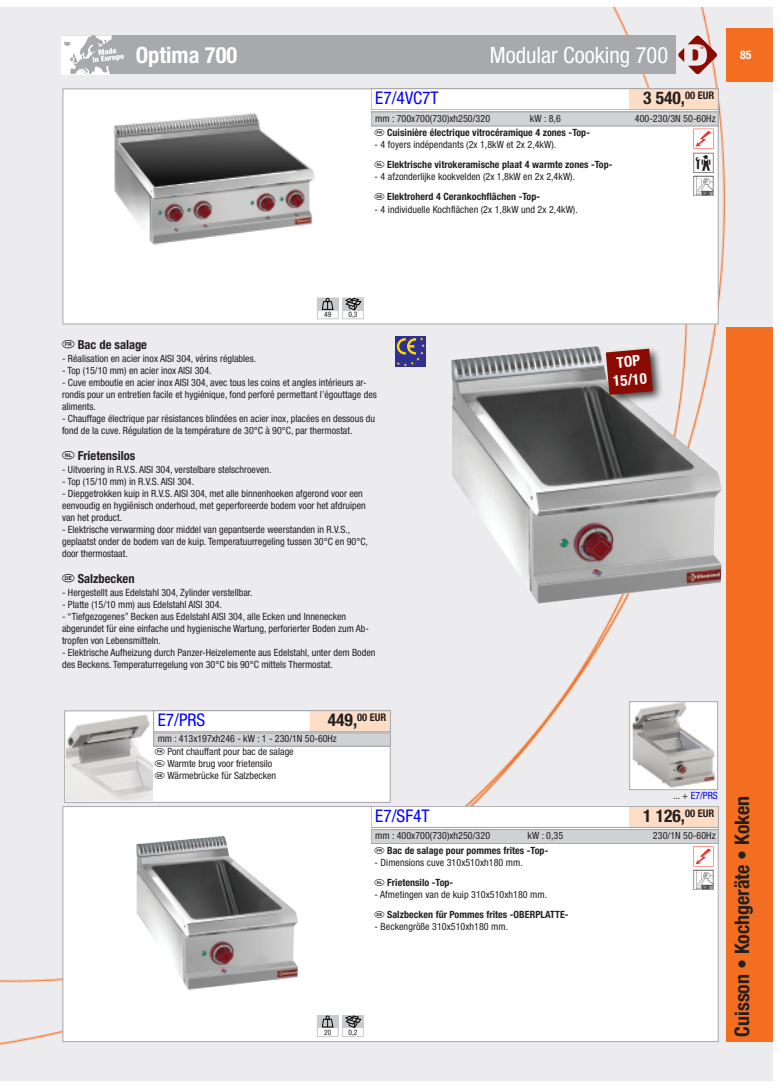
<style>
.page{position:relative;width:780px;height:1088px;background:#fff}
.page>*{position:absolute;margin:0;border:0;box-sizing:border-box;transform-origin:0 0}
.t1{font:28.75px/23.8px "Pictosnew";color:#231f20}
.t2{font:condensed 22.5px "Helvetica Neue";color:#fff}
.t3{font:700 condensed 22.5px "Helvetica Neue";color:#fff}
.t4{font:700 condensed 20px "Helvetica Neue";color:#231f20}
.t5{font:condensed 17.5px "Helvetica Neue";color:#00f}
.t6{font:700 condensed 17.5px "Helvetica Neue";color:#231f20}
.t7{font:700 condensed 15px/18px "Helvetica Neue";color:#fff;text-align:center}
.t8{font:700 condensed 12.5px "Helvetica Neue";color:#231f20}
.t9{font:700 condensed 11.88px "Helvetica Neue";color:#fff}
.t10{font:700 condensed 10.5px "Helvetica Neue";color:#231f20}
.t11{font:condensed 10px/12px "Helvetica Neue";color:#231f20}
.t12{font:700 condensed 10px/20px "Helvetica Neue";letter-spacing:.005em;color:#231f20}
.t13{font:condensed 10px "Helvetica Neue";color:#00f}
.t14{font:condensed 7.5px "Helvetica Neue";color:#231f20}
.s1{font-weight:400}
.s2{font-weight:700}
.s3{font-size:17.5px}
.s4{color:#231f20}
</style>
<div class="page">
<div style="left:17px;top:7px;width:755px;height:1074px;background:#ececee"></div>
<div style="left:726px;top:28px;width:46px;height:53px;background:#f36e21"></div>
<div style="left:726px;top:327px;width:46px;height:715px;background:#f36e21"></div>
<div style="left:61px;top:35px;width:114px;height:39px;background:#a8a9ad"></div>
<svg style="left:61px;top:35px;width:63px;height:39px"></svg>
<svg style="left:678px;top:36px;width:39px;height:38px"></svg>
<div style="left:132px;top:35px;width:543px;height:39px;background:#a8a9ad"></div>
<div style="left:0;top:7px;width:17px;height:1074px;background:#ececee"></div>
<div style="left:63px;top:89px;width:654px;height:235px;background:#fff"></div>
<div style="left:371px;top:112px;width:346px;height:13px;background:#d1d2d4"></div>
<div style="left:371px;top:112px;width:347px;height:14px;border:1px solid #a8a9ad"></div>
<img style="left:113px;top:113px;width:202px;height:132px">
<svg style="left:693px;top:129px;width:20px;height:20px"></svg>
<div style="left:342px;top:298px;width:22px;height:21px;border:1px solid #c9cacc"></div>
<div style="left:317px;top:298px;width:21px;height:21px;border:1px solid #c9cacc"></div>
<div style="left:317px;top:298px;width:21px;height:12px;background:#c9cacc"></div>
<svg style="left:322px;top:298px;width:11px;height:12px"></svg>
<div style="left:342px;top:298px;width:21px;height:12px;background:#c9cacc"></div>
<svg style="left:345px;top:298px;width:16px;height:12px"></svg>
<div style="left:629px;top:89px;width:88px;height:20px;background:#fdddc6"></div>
<div style="left:371px;top:89px;width:347px;height:21px;border:1px solid #a8a9ad"></div>
<div style="left:63px;top:807px;width:654px;height:234px;background:#fff"></div>
<div style="left:371px;top:830px;width:346px;height:13px;background:#d1d2d4"></div>
<div style="left:371px;top:829px;width:347px;height:15px;border:1px solid #a8a9ad"></div>
<img style="left:136px;top:836px;width:162px;height:154px">
<svg style="left:693px;top:846px;width:20px;height:20px"></svg>
<div style="left:342px;top:1015px;width:22px;height:22px;border:1px solid #c9cacc"></div>
<div style="left:317px;top:1015px;width:21px;height:22px;border:1px solid #c9cacc"></div>
<div style="left:317px;top:1015px;width:21px;height:13px;background:#c9cacc"></div>
<svg style="left:322px;top:1016px;width:11px;height:11px"></svg>
<div style="left:342px;top:1015px;width:21px;height:13px;background:#c9cacc"></div>
<svg style="left:345px;top:1016px;width:16px;height:12px"></svg>
<div style="left:629px;top:807px;width:88px;height:20px;background:#fdddc6"></div>
<div style="left:371px;top:806px;width:347px;height:21px;border:1px solid #a8a9ad"></div>
<img style="left:451px;top:346px;width:271px;height:258px">
<div style="left:395px;top:337px;width:31px;height:30px;background:#2e3092"></div>
<svg style="left:396px;top:337px;width:29px;height:30px"></svg>
<div style="left:65px;top:711px;width:325px;height:91px;background:#fff"></div>
<div style="left:64px;top:710px;width:326px;height:93px;border:1px solid #a8a9ad"></div>
<img style="left:66px;top:714px;width:87px;height:87px">
<div style="left:154px;top:733px;width:236px;height:12px;background:#d1d2d4"></div>
<div style="left:153px;top:733px;width:237px;height:13px;border:1px solid #a8a9ad"></div>
<div style="left:310px;top:711px;width:80px;height:20px;background:#fdddc6"></div>
<div style="left:153px;top:710px;width:237px;height:22px;border:1px solid #a8a9ad"></div>
<img style="left:599px;top:342px;width:70px;height:70px">
<svg style="left:605px;top:349px;width:47px;height:46px;background:#8e2019"></svg>
<img style="left:631px;top:703px;width:85px;height:85px">
<div style="left:629px;top:701px;width:89px;height:89px;border:1px solid #a8a9ad"></div>
<h2 class="t3" style="left:136px;top:47px;width:103px">Optima 700</h2>
<h2 class="t2" style="left:490px;top:47px;width:180px">Modular Cooking 700</h2>
<h3 class="t5" style="left:375px;top:91px;width:65px">E7/4VC7T</h3>
<h3 class="t6" style="left:643px;top:91px;width:73px">3 540,<sup>00</sup> <sup>EUR</sup></h3>
<p class="t11" style="left:375px;top:113px;width:116px">mm : 700x700(730)xh250/320</p>
<p class="t11" style="left:530px;top:113px;width:32px">kW : 8,6</p>
<p class="t11" style="left:634px;top:113px;width:82px">400-230/3N 50-60Hz</p>
<h1 class="t1" style="left:693px;top:151px;width:23px">3<br>Y</h1>
<p class="t12" style="left:374px;top:124px;width:217px"><sup>F</sup> Cuisinière électrique vitrocéramique 4 zones -Top-</p>
<p class="t12" style="left:374px;top:136px;width:239px"><span class="s1">- 4 foyers indépendants (2x 1,8kW et 2x 2,4kW).<br></span><sup>N</sup> Elektrische vitrokeramische plaat 4 warmte zones -Top-</p>
<p class="t11" style="left:374px;top:168px;width:202px;line-height:20px">- 4 afzonderlijke kookvelden (2x 1,8kW en 2x 2,4kW).<br><sup>D</sup> <span class="s2">Elektroherd 4 Cerankochflächen -Top-</span></p>
<p class="t11" style="left:374px;top:204px;width:205px">- 4 individuelle Kochflächen (2x 1,8kW und 2x 2,4kW).</p>
<p class="t9" style="left:740px;top:50px;width:13px">85</p>
<p class="t14" style="left:324px;top:312px;width:9px">49</p>
<p class="t14" style="left:348px;top:312px;width:11px">0,3</p>
<p class="t8" style="left:62px;top:340px;width:87px"><sup>F</sup> Bac de salage</p>
<p class="t11" style="left:62px;top:353px;width:195px">- Réalisation en acier inox AISI 304, vérins réglables.</p>
<p class="t11" style="left:62px;top:365px;width:151px">- Top (15/10 mm) en acier inox AISI 304.</p>
<p class="t11" style="left:62px;top:377px;width:316px">- Cuve emboutie en acier inox AISI 304, avec tous les coins et angles intérieurs ar&shy;rondis pour un entretien facile et hygiénique, fond perforé permettant l’égouttage des aliments.</p>
<p class="t11" style="left:62px;top:413px;width:314px">- Chauffage électrique par résistances blindées en acier inox, placées en dessous du fond de la cuve. Régulation de la température de 30°C à 90°C, par thermostat.</p>
<p class="t8" style="left:62px;top:451px;width:75px"><sup>N</sup> Frietensilos</p>
<p class="t11" style="left:62px;top:464px;width:211px">- Uitvoering in R.V.S. AISI 304, verstelbare stelschroeven.</p>
<p class="t11" style="left:62px;top:476px;width:134px">- Top (15/10 mm) in R.V.S. AISI 304.</p>
<p class="t11" style="left:62px;top:488px;width:305px">- Diepgetrokken kuip in R.V.S. AISI 304, met alle binnenhoeken afgerond voor een eenvoudig en hygiënisch onderhoud, met geperforeerde bodem voor het afdruipen van het product.</p>
<p class="t11" style="left:62px;top:524px;width:307px">- Elektrische verwarming door middel van gepantserde weerstanden in R.V.S., geplaatst onder de bodem van de kuip. Temperatuurregeling tussen 30°C en 90°C, door thermostaat.</p>
<p class="t8" style="left:62px;top:574px;width:74px"><sup>D</sup> Salzbecken</p>
<p class="t11" style="left:62px;top:587px;width:192px">- Hergestellt aus Edelstahl 304, Zylinder verstellbar.</p>
<p class="t11" style="left:62px;top:599px;width:161px">- Platte (15/10 mm) aus Edelstahl AISI 304.</p>
<p class="t11" style="left:62px;top:611px;width:308px">- “Tiefgezogenes” Becken aus Edelstahl AISI 304, alle Ecken und Innenecken abgerundet für eine einfache und hygienische Wartung, perforierter Boden zum Ab&shy;tropfen von Lebensmitteln.</p>
<p class="t11" style="left:62px;top:647px;width:315px">- Elektrische Aufheizung durch Panzer-Heizelemente aus Edelstahl, unter dem Boden des Beckens. Temperaturregelung von 30°C bis 90°C mittels Thermostat.</p>
<h3 class="t7" style="left:611px;top:355px;width:35px;rotate:-5deg">TOP<br>15/10</h3>
<h3 class="t5" style="left:158px;top:713px;width:49px">E7/PRS</h3>
<p class="t10" style="left:328px;top:713px;width:60px"><span class="s3">449,</span>00 EUR</p>
<p class="t11" style="left:158px;top:733px;width:181px">mm : 413x197xh246 - kW : 1 - 230/1N 50-60Hz</p>
<p class="t11" style="left:155px;top:747px;width:140px"><sup>F</sup> Pont chauffant pour bac de salage<br><sup>N</sup> Warmte brug voor frietensilo<br><sup>D</sup> Wärmebrücke für Salzbecken</p>
<p class="t13" style="left:673px;top:792px;width:46px"><span class="s4">... +</span> E7/PRS</p>
<h3 class="t5" style="left:375px;top:809px;width:56px">E7/SF4T</h3>
<h3 class="t6" style="left:643px;top:809px;width:73px">1 126,<sup>00</sup> <sup>EUR</sup></h3>
<p class="t11" style="left:375px;top:830px;width:116px">mm : 400x700(730)xh250/320</p>
<p class="t11" style="left:527px;top:830px;width:37px">kW : 0,35</p>
<p class="t11" style="left:653px;top:830px;width:64px">230/1N 50-60Hz</p>
<h1 class="t1" style="left:693px;top:868px;width:23px">Y</h1>
<p class="t12" style="left:374px;top:841px;width:175px"><sup>F</sup> Bac de salage pour pommes frites -Top-</p>
<p class="t11" style="left:374px;top:853px;width:150px;line-height:20px">- Dimensions cuve 310x510xh180 mm.<br><sup>N</sup> <span class="s2">Frietensilo -Top-</span></p>
<p class="t12" style="left:374px;top:885px;width:195px"><span class="s1">- Afmetingen van de kuip 310x510xh180 mm.<br></span><sup>D</sup> Salzbecken für Pommes frites -OBERPLATTE-</p>
<p class="t11" style="left:374px;top:921px;width:135px">- Beckengröße 310x510xh180 mm.</p>
<p class="t14" style="left:324px;top:1029px;width:9px">20</p>
<p class="t14" style="left:348px;top:1029px;width:11px">0,2</p>
<h3 class="t4" style="left:730px;top:1037px;width:243px;rotate:-90deg">Cuisson • Kochgeräte • Koken</h3>
</div>
